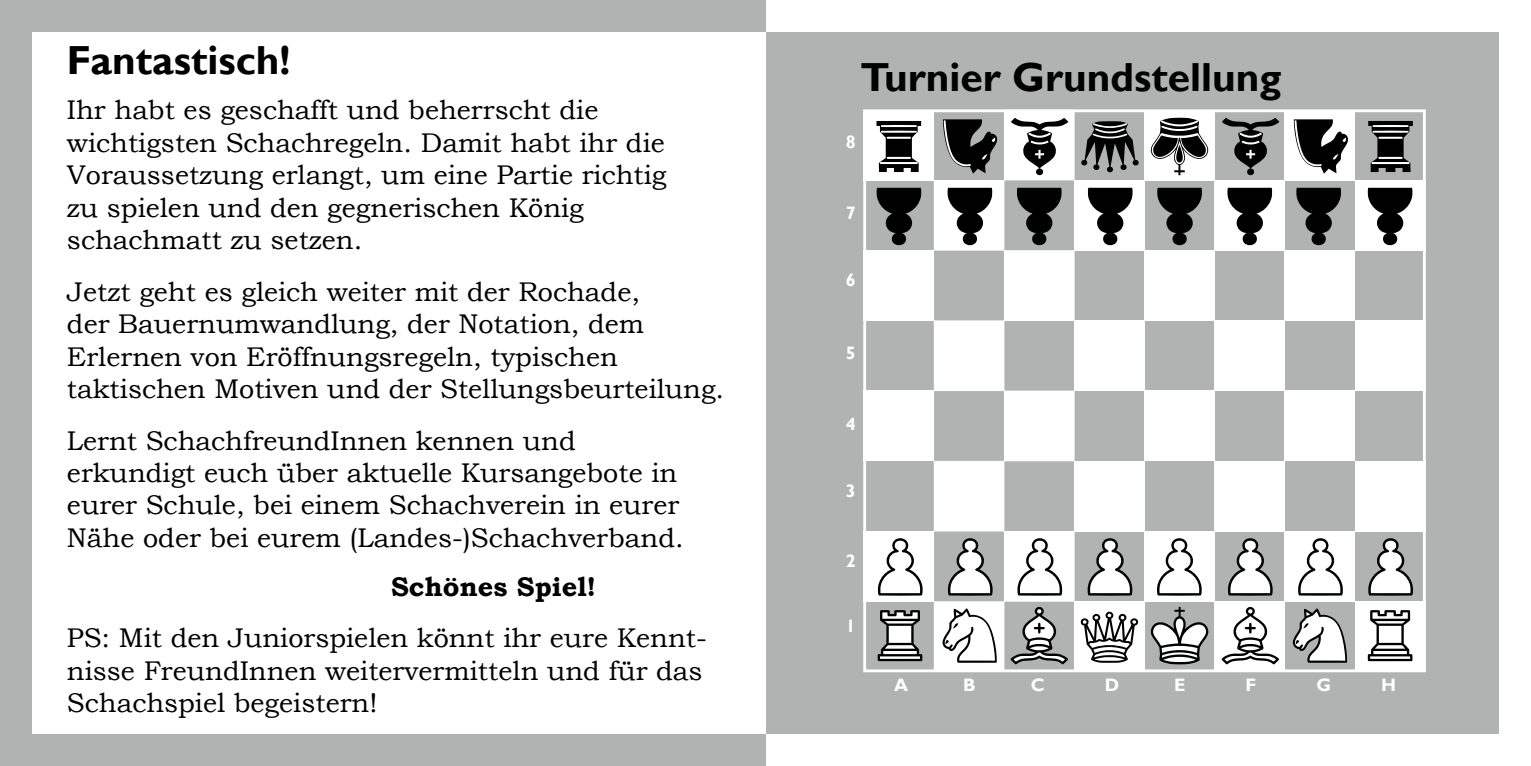
<style>
.page{position:relative;width:1531px;height:766px;background:#fff}
.page>*{position:absolute;margin:0;border:0;box-sizing:border-box;transform-origin:0 0}
.t1{font:700 40.5px "Gill Sans";color:#000}
.t2{font:27px/32.4px "Bookman Old Style";color:#000}
.t3{font:700 27px "Bookman Old Style";color:#000}
.t4{font:700 18px "Gill Sans";color:#fff}
</style>
<div class="page">
<div style="left:765px;top:0;width:766px;height:765px;background:#b1b2b2"></div>
<div style="left:765px;top:0;width:766px;height:32px;background:#fff"></div>
<div style="left:765px;top:733px;width:766px;height:32px;background:#fff"></div>
<div style="left:1499px;top:32px;width:32px;height:701px;background:#fff"></div>
<div style="left:864px;top:110px;width:70px;height:70px;background:#fff"></div>
<div style="left:1004px;top:110px;width:70px;height:70px;background:#fff"></div>
<div style="left:1144px;top:110px;width:70px;height:70px;background:#fff"></div>
<div style="left:1285px;top:110px;width:70px;height:70px;background:#fff"></div>
<div style="left:934px;top:180px;width:70px;height:70px;background:#fff"></div>
<div style="left:1074px;top:180px;width:70px;height:70px;background:#fff"></div>
<div style="left:1214px;top:180px;width:71px;height:70px;background:#fff"></div>
<div style="left:1355px;top:180px;width:70px;height:70px;background:#fff"></div>
<div style="left:1004px;top:250px;width:70px;height:70px;background:#fff"></div>
<div style="left:1004px;top:250px;width:70px;height:70px;border:1px solid #fff"></div>
<div style="left:864px;top:250px;width:70px;height:70px;background:#fff"></div>
<div style="left:1144px;top:250px;width:70px;height:70px;background:#fff"></div>
<div style="left:1285px;top:250px;width:70px;height:70px;background:#fff"></div>
<div style="left:934px;top:321px;width:70px;height:69px;background:#fff"></div>
<div style="left:934px;top:320px;width:70px;height:71px;border:1px solid #fff"></div>
<div style="left:1074px;top:320px;width:70px;height:71px;background:#fff"></div>
<div style="left:1214px;top:320px;width:71px;height:71px;background:#fff"></div>
<div style="left:1355px;top:320px;width:70px;height:71px;background:#fff"></div>
<div style="left:864px;top:391px;width:70px;height:70px;background:#fff"></div>
<div style="left:1004px;top:391px;width:70px;height:69px;background:#fff"></div>
<div style="left:1004px;top:391px;width:70px;height:70px;border:1px solid #fff"></div>
<div style="left:1144px;top:391px;width:70px;height:70px;background:#fff"></div>
<div style="left:1285px;top:391px;width:70px;height:70px;background:#fff"></div>
<div style="left:934px;top:461px;width:70px;height:70px;background:#fff"></div>
<div style="left:1074px;top:461px;width:70px;height:70px;background:#fff"></div>
<div style="left:1214px;top:461px;width:71px;height:70px;background:#fff"></div>
<div style="left:1355px;top:461px;width:70px;height:70px;background:#fff"></div>
<div style="left:864px;top:531px;width:70px;height:70px;background:#fff"></div>
<div style="left:1004px;top:531px;width:70px;height:70px;background:#fff"></div>
<div style="left:1144px;top:531px;width:70px;height:70px;background:#fff"></div>
<div style="left:1285px;top:531px;width:70px;height:70px;background:#fff"></div>
<div style="left:934px;top:601px;width:70px;height:70px;background:#fff"></div>
<div style="left:934px;top:601px;width:70px;height:70px;border:1px solid #fff"></div>
<div style="left:1074px;top:601px;width:70px;height:70px;background:#fff"></div>
<div style="left:1214px;top:601px;width:71px;height:70px;background:#fff"></div>
<div style="left:1355px;top:601px;width:70px;height:70px;background:#fff"></div>
<div style="left:863px;top:109px;width:563px;height:563px;border:3px solid #fff"></div>
<svg style="left:876px;top:188px;width:45px;height:58px"></svg>
<svg style="left:947px;top:188px;width:45px;height:58px"></svg>
<svg style="left:1017px;top:188px;width:45px;height:58px"></svg>
<svg style="left:1088px;top:188px;width:44px;height:58px"></svg>
<svg style="left:1157px;top:188px;width:45px;height:58px"></svg>
<svg style="left:1227px;top:188px;width:45px;height:58px"></svg>
<svg style="left:1296px;top:188px;width:45px;height:58px"></svg>
<svg style="left:1367px;top:188px;width:45px;height:58px"></svg>
<svg style="left:1368px;top:121px;width:45px;height:51px"></svg>
<svg style="left:1294px;top:119px;width:54px;height:54px"></svg>
<svg style="left:1222px;top:118px;width:57px;height:58px"></svg>
<svg style="left:1150px;top:118px;width:58px;height:57px"></svg>
<svg style="left:1081px;top:121px;width:58px;height:52px"></svg>
<svg style="left:1011px;top:118px;width:57px;height:58px"></svg>
<svg style="left:943px;top:119px;width:55px;height:54px"></svg>
<svg style="left:876px;top:121px;width:45px;height:51px"></svg>
<svg style="left:1368px;top:538px;width:45px;height:57px"></svg>
<svg style="left:1298px;top:538px;width:45px;height:57px"></svg>
<svg style="left:1228px;top:538px;width:44px;height:57px"></svg>
<svg style="left:1157px;top:538px;width:44px;height:57px"></svg>
<svg style="left:1087px;top:538px;width:45px;height:57px"></svg>
<svg style="left:1017px;top:538px;width:45px;height:57px"></svg>
<svg style="left:948px;top:538px;width:44px;height:57px"></svg>
<svg style="left:878px;top:538px;width:44px;height:57px"></svg>
<svg style="left:877px;top:610px;width:45px;height:51px"></svg>
<svg style="left:1010px;top:607px;width:58px;height:57px"></svg>
<svg style="left:942px;top:608px;width:55px;height:54px"></svg>
<svg style="left:1080px;top:611px;width:58px;height:51px"></svg>
<svg style="left:1151px;top:606px;width:58px;height:58px"></svg>
<svg style="left:1221px;top:607px;width:58px;height:57px"></svg>
<svg style="left:1292px;top:608px;width:55px;height:54px"></svg>
<svg style="left:1368px;top:610px;width:44px;height:51px"></svg>
<div style="left:0;top:733px;width:765px;height:32px;background:#b1b2b2"></div>
<div style="left:0;top:0;width:765px;height:32px;background:#b1b2b2"></div>
<div style="left:0;top:32px;width:32px;height:701px;background:#b1b2b2"></div>
<h1 class="t1" style="left:67px;top:36px;width:225px">Fantastisch!</h1>
<p class="t2" style="left:67px;top:94px;width:601px">Ihr habt es geschafft und beherrscht die wichtigsten Schachregeln. Damit habt ihr die Voraussetzung erlangt, um eine Partie richtig zu spielen und den gegnerischen König schachmatt zu setzen.</p>
<p class="t2" style="left:67px;top:275px;width:659px">Jetzt geht es gleich weiter mit der Rochade,<br>der Bauernumwandlung, der Notation, dem Erlernen von Eröffnungsregeln, typischen taktischen Motiven und der Stellungsbeurteilung.</p>
<p class="t2" style="left:67px;top:424px;width:618px">Lernt SchachfreundInnen kennen und erkundigt euch über aktuelle Kursangebote in eurer Schule, bei einem Schachverein in eurer Nähe oder bei eurem (Landes-)Schachverband.</p>
<p class="t3" style="left:391px;top:566px;width:207px">Schönes Spiel!</p>
<p class="t2" style="left:67px;top:621px;width:641px">PS: Mit den Juniorspielen könnt ihr eure Kennt&shy;nisse FreundInnen weitervermitteln und für das<br>Schachspiel begeistern!</p>
<h1 class="t1" style="left:860px;top:53px;width:422px">Turnier Grundstellung</h1>
<p class="t4" style="left:846px;top:131px;width:11px">8</p>
<p class="t4" style="left:846px;top:202px;width:11px">7</p>
<p class="t4" style="left:846px;top:269px;width:11px">6</p>
<p class="t4" style="left:846px;top:342px;width:11px">5</p>
<p class="t4" style="left:846px;top:412px;width:11px">4</p>
<p class="t4" style="left:846px;top:480px;width:11px">3</p>
<p class="t4" style="left:846px;top:550px;width:11px">2</p>
<p class="t4" style="left:846px;top:615px;width:11px">1</p>
<p class="t4" style="left:894px;top:673px;width:16px">A</p>
<p class="t4" style="left:963px;top:673px;width:14px">B</p>
<p class="t4" style="left:1031px;top:673px;width:15px">C</p>
<p class="t4" style="left:1105px;top:673px;width:16px">D</p>
<p class="t4" style="left:1174px;top:673px;width:13px">E</p>
<p class="t4" style="left:1245px;top:673px;width:12px">F</p>
<p class="t4" style="left:1316px;top:673px;width:16px">G</p>
<p class="t4" style="left:1381px;top:673px;width:16px">H</p>
</div>
